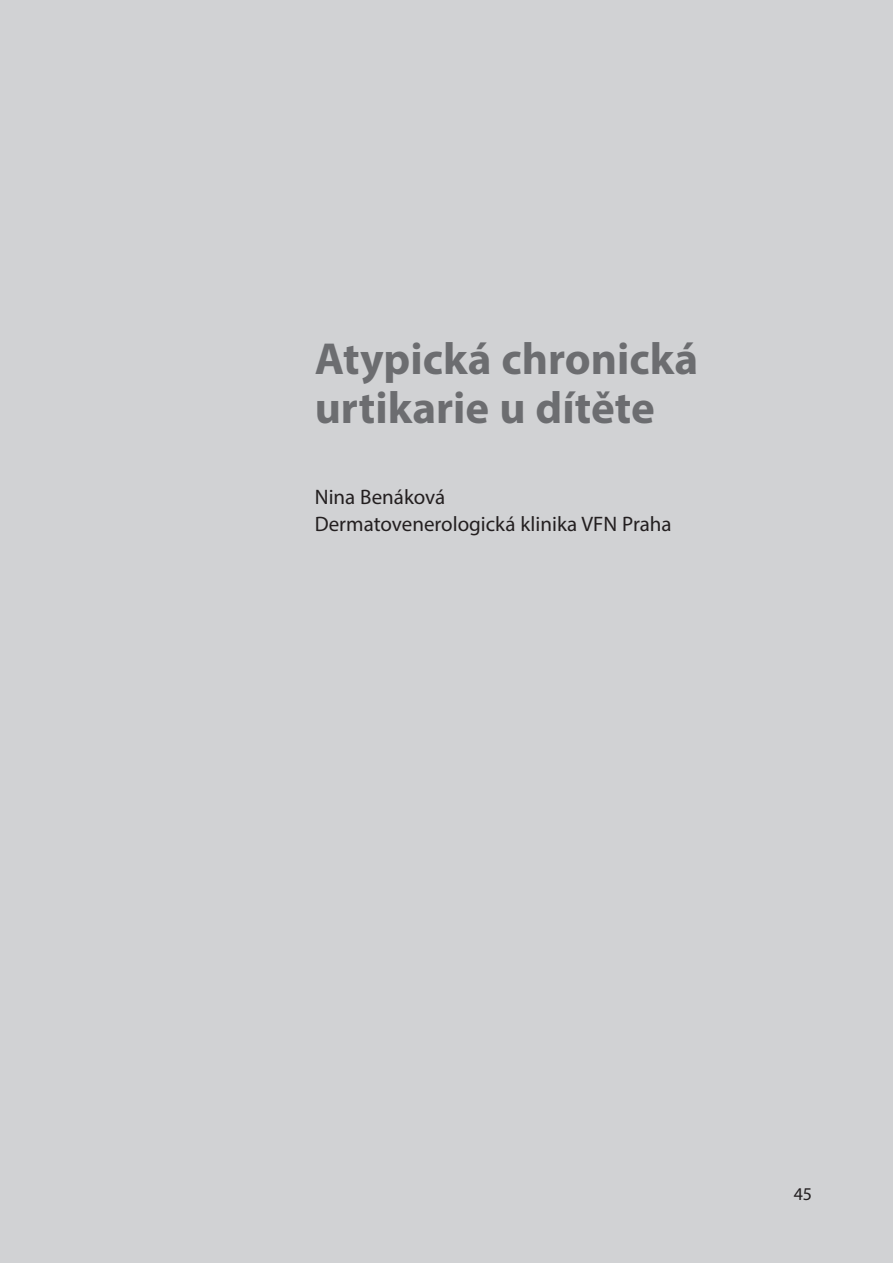
<style>
.page{position:relative;width:893px;height:1263px;background:#d1d2d4}
.page>*{position:absolute;margin:0;border:0;box-sizing:border-box;transform-origin:0 0}
.t1{font:700 45px/49.5px "Myriad Pro";color:#6c6d70}
.t2{font:21px/27px "Myriad Pro";color:#231f20}
.t3{font:18px "Myriad Pro";color:#231f20}
</style>
<div class="page">
<h1 class="t1" style="left:315px;top:333px;width:385px">Atypická chronická urtikarie u dítěte</h1>
<p class="t2" style="left:315px;top:484px;width:359px">Nina Benáková<br>Dermatovenerologická klinika VFN Praha</p>
<p class="t3" style="left:794px;top:1183px;width:20px">45</p>
</div>
